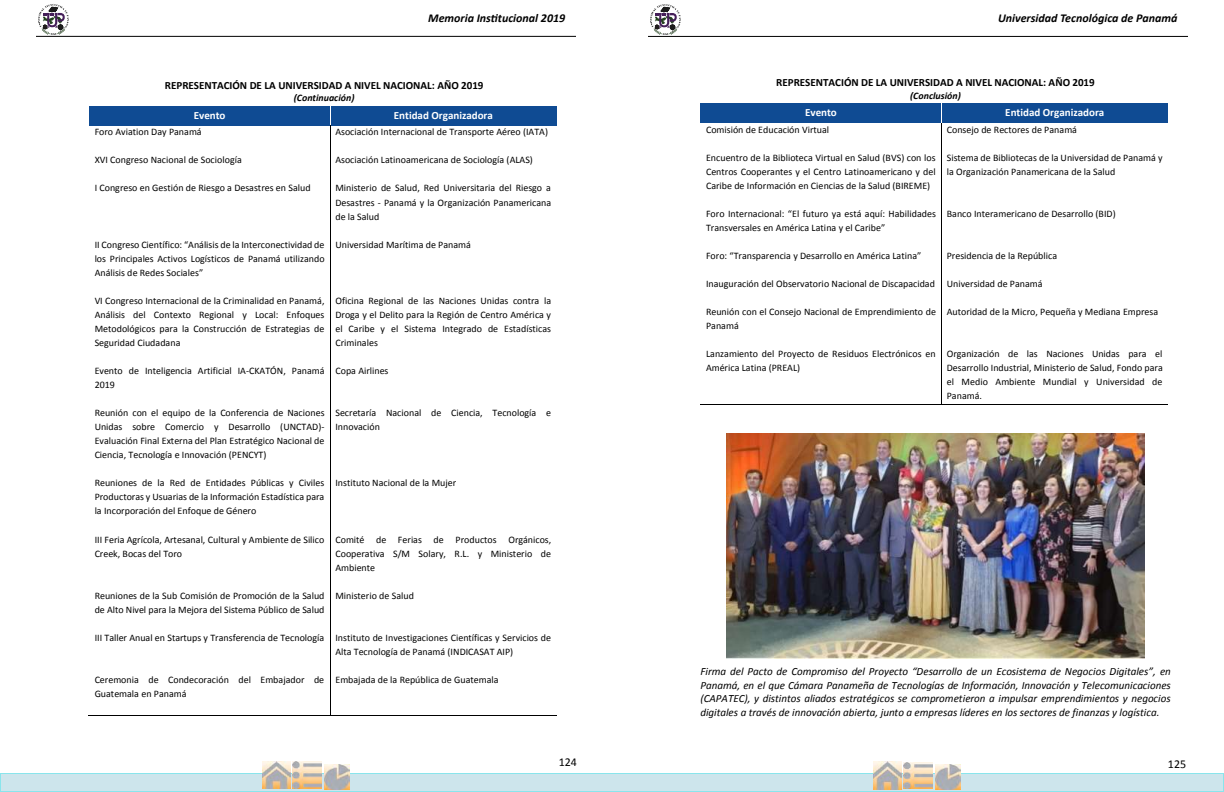
<style>
.page{position:relative;width:1224px;height:792px;background:#fff}
.page>*{position:absolute;margin:0;border:0;box-sizing:border-box;transform-origin:0 0}
.t1{font:italic 700 12px "Calibri";color:#000}
.t2{font:12px "Calibri";color:#000}
.t3{font:italic 11px/13.4px "Calibri";color:#000;text-align:justify}
.t4{font:700 11px "Calibri";color:#000}
.t5{font:700 11px "Calibri";color:#fff}
.t6{font:10px/14px "Calibri";color:#000}
.t7{font:italic 700 10px "Calibri";color:#000}
</style>
<div class="page">
<div style="left:0;top:773px;width:1224px;height:19px;background:#cde5ec;border:1px solid #89e5ec"></div>
<img style="left:262px;top:762px;width:29px;height:27px">
<img style="left:873px;top:762px;width:28px;height:27px">
<img style="left:293px;top:762px;width:29px;height:27px">
<img style="left:904px;top:762px;width:28px;height:27px">
<img style="left:324px;top:764px;width:26px;height:25px">
<img style="left:935px;top:764px;width:25px;height:25px">
<hr style="left:36px;top:36px;width:540px;height:1px;background:#000">
<svg style="left:38px;top:4px;width:31px;height:31px"></svg>
<hr style="left:648px;top:36px;width:540px;height:1px;background:#000">
<svg style="left:650px;top:4px;width:31px;height:31px"></svg>
<div style="left:89px;top:106px;width:241px;height:20px;background:#0f4b93"></div>
<div style="left:330px;top:106px;width:227px;height:20px;background:#0f4b93"></div>
<svg style="left:330px;top:106px;width:1px;height:76px"></svg>
<hr style="left:330px;top:182px;width:1px;height:42px;background:#000">
<svg style="left:330px;top:224px;width:1px;height:14px"></svg>
<hr style="left:330px;top:238px;width:1px;height:42px;background:#000">
<svg style="left:330px;top:280px;width:1px;height:14px"></svg>
<hr style="left:330px;top:294px;width:1px;height:57px;background:#000">
<svg style="left:330px;top:351px;width:1px;height:56px"></svg>
<hr style="left:330px;top:407px;width:1px;height:56px;background:#000">
<svg style="left:330px;top:463px;width:1px;height:14px"></svg>
<hr style="left:330px;top:477px;width:1px;height:42px;background:#000">
<svg style="left:330px;top:519px;width:1px;height:14px"></svg>
<hr style="left:330px;top:533px;width:1px;height:42px;background:#000">
<hr style="left:89px;top:716px;width:241px;height:1px;background:#000">
<svg style="left:330px;top:575px;width:1px;height:141px"></svg>
<hr style="left:330px;top:716px;width:227px;height:1px;background:#000">
<div style="left:701px;top:103px;width:240px;height:20px;background:#0f4b93"></div>
<div style="left:942px;top:103px;width:226px;height:20px;background:#0f4b93"></div>
<svg style="left:941px;top:123px;width:1px;height:28px"></svg>
<hr style="left:941px;top:151px;width:1px;height:42px;background:#000">
<svg style="left:941px;top:193px;width:1px;height:155px"></svg>
<hr style="left:700px;top:404px;width:241px;height:1px;background:#000">
<hr style="left:941px;top:348px;width:1px;height:56px;background:#000">
<hr style="left:942px;top:404px;width:226px;height:1px;background:#000">
<img style="left:726px;top:433px;width:419px;height:225px">
<p class="t1" style="left:428px;top:10px;width:139px">Memoria Institucional 2019</p>
<p class="t1" style="left:998px;top:10px;width:181px">Universidad Tecnológica de Panamá</p>
<p class="t4" style="left:165px;top:78px;width:320px">REPRESENTACIÓN DE LA UNIVERSIDAD A NIVEL NACIONAL: AÑO 2019</p>
<p class="t7" style="left:294px;top:92px;width:62px">(Continuación)</p>
<p class="t5" style="left:194px;top:108px;width:33px">Evento</p>
<p class="t5" style="left:394px;top:108px;width:101px">Entidad Organizadora</p>
<p class="t6" style="left:95px;top:125px;width:109px">Foro Aviation Day Panamá</p>
<p class="t6" style="left:335px;top:125px;width:214px">Asociación Internacional de Transporte Aéreo (IATA)</p>
<p class="t6" style="left:95px;top:153px;width:149px">XVI Congreso Nacional de Sociología</p>
<p class="t6" style="left:335px;top:153px;width:199px">Asociación Latinoamericana de Sociología (ALAS)</p>
<p class="t6" style="left:95px;top:181px;width:217px">I Congreso en Gestión de Riesgo a Desastres en Salud</p>
<p class="t6" style="left:335px;top:181px;width:217px;text-align:justify">Ministerio de Salud, Red Universitaria del Riesgo a Desastres - Panamá y la Organización Panamericana de la Salud</p>
<p class="t6" style="left:95px;top:237px;width:231px;text-align:justify">II Congreso Científico: “Análisis de la Interconectividad de los Principales Activos Logísticos de Panamá utilizando Análisis de Redes Sociales”</p>
<p class="t6" style="left:335px;top:237px;width:137px">Universidad Marítima de Panamá</p>
<p class="t6" style="left:95px;top:294px;width:231px;text-align:justify">VI Congreso Internacional de la Criminalidad en Panamá, Análisis del Contexto Regional y Local: Enfoques Metodológicos para la Construcción de Estrategias de Seguridad Ciudadana</p>
<p class="t6" style="left:335px;top:294px;width:217px;text-align:justify">Oficina Regional de las Naciones Unidas contra la Droga y el Delito para la Región de Centro América y el Caribe y el Sistema Integrado de Estadísticas Criminales</p>
<p class="t6" style="left:95px;top:364px;width:231px">Evento de Inteligencia Artificial IA-CKATÓN, Panamá<br>2019</p>
<p class="t6" style="left:335px;top:364px;width:55px">Copa Airlines</p>
<p class="t6" style="left:95px;top:406px;width:232px;text-align:justify">Reunión con el equipo de la Conferencia de Naciones Unidas sobre Comercio y Desarrollo (UNCTAD)- Evaluación Final Externa del Plan Estratégico Nacional de Ciencia, Tecnología e Innovación (PENCYT)</p>
<p class="t6" style="left:335px;top:406px;width:217px">Secretaría Nacional de Ciencia, Tecnología e<br>Innovación</p>
<p class="t6" style="left:95px;top:476px;width:231px;text-align:justify">Reuniones de la Red de Entidades Públicas y Civiles Productoras y Usuarias de la Información Estadística para la Incorporación del Enfoque de Género</p>
<p class="t6" style="left:335px;top:476px;width:122px">Instituto Nacional de la Mujer</p>
<p class="t6" style="left:95px;top:532px;width:231px">III Feria Agrícola, Artesanal, Cultural y Ambiente de Silico<br>Creek, Bocas del Toro</p>
<p class="t6" style="left:335px;top:532px;width:217px;text-align:justify">Comité de Ferias de Productos Orgánicos, Cooperativa S/M Solary, R.L. y Ministerio de Ambiente</p>
<p class="t6" style="left:95px;top:588px;width:231px">Reuniones de la Sub Comisión de Promoción de la Salud de Alto Nivel para la Mejora del Sistema Público de Salud</p>
<p class="t6" style="left:335px;top:588px;width:80px">Ministerio de Salud</p>
<p class="t6" style="left:335px;top:631px;width:217px;text-indent:-241px">III Taller Anual en Startups y Transferencia de Tecnología Instituto de Investigaciones Científicas y Servicios de<br>Alta Tecnología de Panamá (INDICASAT AIP)</p>
<p class="t6" style="left:95px;top:673px;width:231px">Ceremonia de Condecoración del Embajador de<br>Guatemala en Panamá</p>
<p class="t6" style="left:335px;top:673px;width:165px">Embajada de la República de Guatemala</p>
<p class="t4" style="left:776px;top:75px;width:320px">REPRESENTACIÓN DE LA UNIVERSIDAD A NIVEL NACIONAL: AÑO 2019</p>
<p class="t7" style="left:910px;top:89px;width:52px">(Conclusión)</p>
<p class="t5" style="left:805px;top:105px;width:33px">Evento</p>
<p class="t5" style="left:1005px;top:105px;width:101px">Entidad Organizadora</p>
<p class="t6" style="left:706px;top:122px;width:125px">Comisión de Educación Virtual</p>
<p class="t6" style="left:947px;top:122px;width:132px">Consejo de Rectores de Panamá</p>
<p class="t6" style="left:706px;top:150px;width:231px;text-align:justify">Encuentro de la Biblioteca Virtual en Salud (BVS) con los Centros Cooperantes y el Centro Latinoamericano y del Caribe de Información en Ciencias de la Salud (BIREME)</p>
<p class="t6" style="left:947px;top:150px;width:217px">Sistema de Bibliotecas de la Universidad de Panamá y la Organización Panamericana de la Salud</p>
<p class="t6" style="left:706px;top:207px;width:231px">Foro Internacional: “El futuro ya está aquí: Habilidades<br>Transversales en América Latina y el Caribe”</p>
<p class="t6" style="left:947px;top:207px;width:170px">Banco Interamericano de Desarrollo (BID)</p>
<p class="t6" style="left:706px;top:249px;width:217px">Foro: “Transparencia y Desarrollo en América Latina”</p>
<p class="t6" style="left:947px;top:249px;width:112px">Presidencia de la República</p>
<p class="t6" style="left:706px;top:277px;width:338px">Inauguración del Observatorio Nacional de Discapacidad Universidad de Panamá</p>
<p class="t6" style="left:706px;top:305px;width:231px">Reunión con el Consejo Nacional de Emprendimiento de<br>Panamá</p>
<p class="t6" style="left:947px;top:305px;width:213px">Autoridad de la Micro, Pequeña y Mediana Empresa</p>
<p class="t6" style="left:706px;top:347px;width:231px">Lanzamiento del Proyecto de Residuos Electrónicos en<br>América Latina (PREAL)</p>
<p class="t6" style="left:947px;top:347px;width:217px;text-align:justify">Organización de las Naciones Unidas para el Desarrollo Industrial, Ministerio de Salud, Fondo para el Medio Ambiente Mundial y Universidad de Panamá.</p>
<p class="t3" style="left:700px;top:665px;width:472px">Firma del Pacto de Compromiso del Proyecto “Desarrollo de un Ecosistema de Negocios Digitales”, en Panamá, en el que Cámara Panameña de Tecnologías de Información, Innovación y Telecomunicaciones (CAPATEC), y distintos aliados estratégicos se comprometieron a impulsar emprendimientos y negocios digitales a través de innovación abierta, junto a empresas líderes en los sectores de finanzas y logística.</p>
<p class="t2" style="left:559px;top:755px;width:20px">124</p>
<p class="t2" style="left:1168px;top:756px;width:20px">125</p>
</div>
